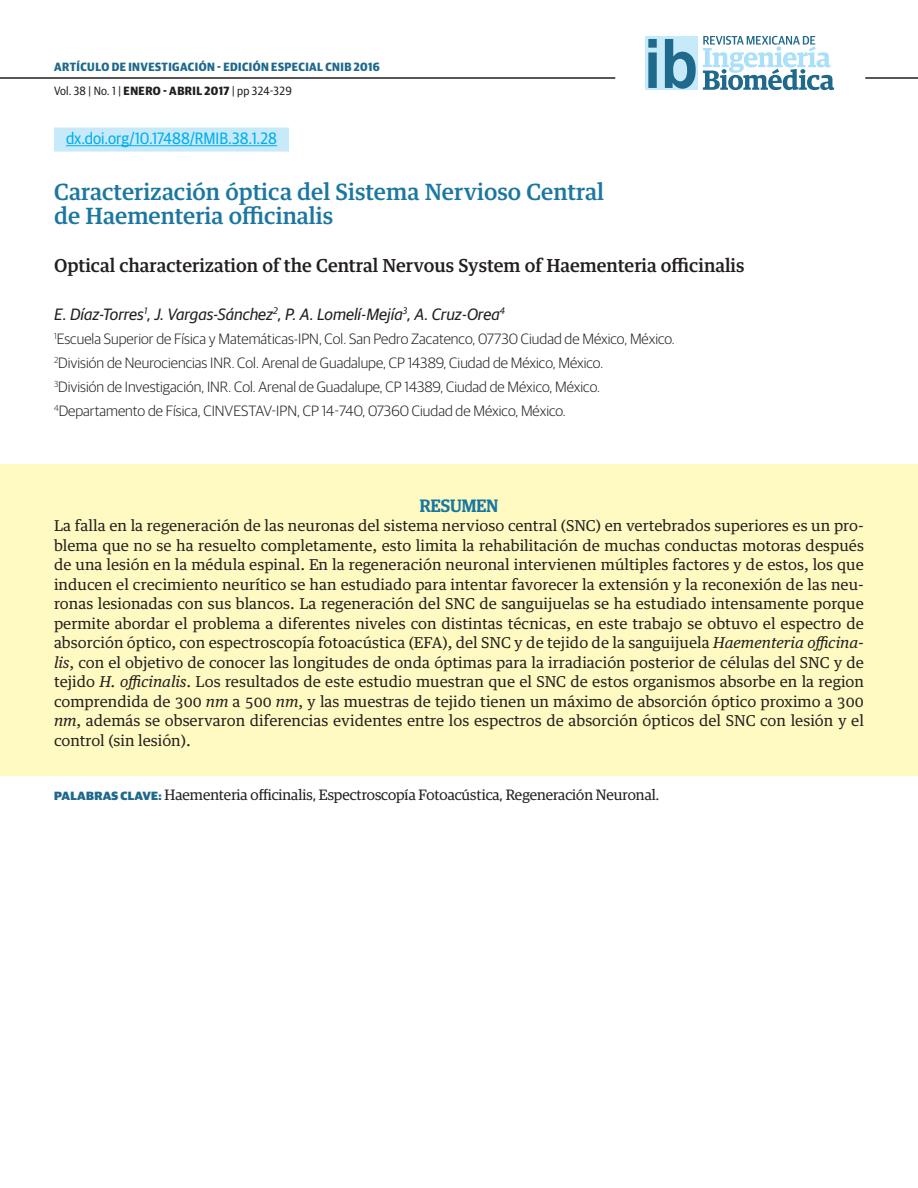
<style>
.page{position:relative;width:918px;height:1188px;background:#fff}
.page>*{position:absolute;margin:0;border:0;box-sizing:border-box;transform-origin:0 0}
.t1{font:700 68.4px "Arial Narrow";color:#1e698c;scale:1.08 1}
.Cabeza_Art_Inv_-EN{font:500 22.5px "Guardian Egyptian Text";color:#1c77a0}
.Sub_Cabeza_Art_Inv{font:500 18px "Guardian Egyptian Text";color:#231f20}
.Subcabeza{font:500 18px "Guardian Egyptian Display";color:#1777a1}
.Art_Inv_Autor{font:italic 16.5px "Guardian Sans";color:#231f20}
.Clave_DOI{font:16.5px "Guardian Sans Narrow";color:#00aeef}
.Art_Inv_Resumen_-EN{font:15px/19.5px "Guardian Egyptian Text";color:#231f20;text-align:justify}
.Art_Inv_Autor_Datos{font:300 15px "Guardian Sans";color:#231f20}
.Keywords{font:15px "Guardian Egyptian";color:#231f20}
.t2{font:700 12px/24px "Guardian Sans Narrow";letter-spacing:.04em;color:#1e698c}
.s1{font-weight:400;color:#231f20}
.s2{color:#231f20}
.s3{font-style:italic}
.s4{font-family:"Guardian Sans";font-weight:900;font-size:12px;color:#1e698c}
</style>
<div class="page">
<hr style="left:0;top:77px;width:615px;height:2px;background:#231f20">
<hr style="left:865px;top:77px;width:53px;height:2px;background:#231f20">
<div style="left:645px;top:36px;width:52px;height:54px;background:#c6eafa"></div>
<svg style="left:703px;top:36px;width:131px;height:54px"></svg>
<div style="left:0;top:464px;width:918px;height:312px;background:#fffac1"></div>
<div style="left:54px;top:128px;width:235px;height:24px;background:#c6eafa"></div>
<hr style="left:66px;top:145px;width:211px;height:1px;background:#00aeef">
<p class="t2" style="left:54px;top:54px;width:327px">ARTÍCULO DE INVESTIGACIÓN - EDICIÓN ESPECIAL CNIB 2016<br><span class="s1">Vol. 38 | No. 1 |</span> <span class="s2">ENERO - ABRIL 2017</span> <span class="s1">| pp 324-329</span></p>
<h1 class="t1" style="left:644px;top:12px;width:52px">ib</h1>
<p class="Clave_DOI" style="left:66px;top:127px;width:213px">dx.doi.org/10.17488/RMIB.38.1.28</p>
<p class="Cabeza_Art_Inv_-EN" style="left:54px;top:173px;width:551px">Caracterización óptica del Sistema Nervioso Central</p>
<p class="Cabeza_Art_Inv_-EN" style="left:54px;top:197px;width:281px">de Haementeria officinalis</p>
<p class="Sub_Cabeza_Art_Inv" style="left:54px;top:250px;width:692px">Optical characterization of the Central Nervous System of Haementeria officinalis</p>
<p class="Art_Inv_Autor" style="left:54px;top:302px;width:453px">E. Díaz-Torres<sup>1</sup>, J. Vargas-Sánchez<sup>2</sup>, P. A. Lomelí-Mejía<sup>3</sup>, A. Cruz-Orea<sup>4</sup></p>
<p class="Art_Inv_Autor_Datos" style="left:54px;top:328px;width:622px"><sup>1</sup>Escuela Superior de Física y Matemáticas-IPN, Col. San Pedro Zacatenco, 07730 Ciudad de México, México.</p>
<p class="Art_Inv_Autor_Datos" style="left:54px;top:352px;width:551px"><sup>2</sup>División de Neurociencias INR. Col. Arenal de Guadalupe, CP 14389, Ciudad de México, México.</p>
<p class="Art_Inv_Autor_Datos" style="left:54px;top:376px;width:547px"><sup>3</sup>División de Investigación, INR. Col. Arenal de Guadalupe, CP 14389, Ciudad de México, México.</p>
<p class="Art_Inv_Autor_Datos" style="left:54px;top:400px;width:513px"><sup>4</sup>Departamento de Física, CINVESTAV-IPN, CP 14-740, 07360 Ciudad de México, México.</p>
<p class="Subcabeza" style="left:420px;top:495px;width:80px">RESUMEN</p>
<p class="Art_Inv_Resumen_-EN" style="left:54px;top:514px;width:812px">La falla en la regeneración de las neuronas del sistema nervioso central (SNC) en vertebrados superiores es un pro&shy;blema que no se ha resuelto completamente, esto limita la rehabilitación de muchas conductas motoras después de una lesión en la médula espinal. En la regeneración neuronal intervienen múltiples factores y de estos, los que inducen el crecimiento neurítico se han estudiado para intentar favorecer la extensión y la reconexión de las neu&shy;ronas lesionadas con sus blancos. La regeneración del SNC de sanguijuelas se ha estudiado intensamente porque permite abordar el problema a diferentes niveles con distintas técnicas, en este trabajo se obtuvo el espectro de absorción óptico, con espectroscopía fotoacústica (EFA), del SNC y de tejido de la sanguijuela <span class="s3">Haementeria officina&shy;lis</span>, con el objetivo de conocer las longitudes de onda óptimas para la irradiación posterior de células del SNC y de tejido <span class="s3">H. officinalis</span>. Los resultados de este estudio muestran que el SNC de estos organismos absorbe en la region comprendida de 300 <span class="s3">nm</span> a 500 <span class="s3">nm</span>, y las muestras de tejido tienen un máximo de absorción óptico proximo a 300 <span class="s3">nm</span>, además se observaron diferencias evidentes entre los espectros de absorción ópticos del SNC con lesión y el control (sin lesión).</p>
<p class="Keywords" style="left:54px;top:784px;width:606px"><span class="s4">PALABRAS CLAVE:</span> Haementeria officinalis, Espectroscopía Fotoacústica, Regeneración Neuronal.</p>
</div>
